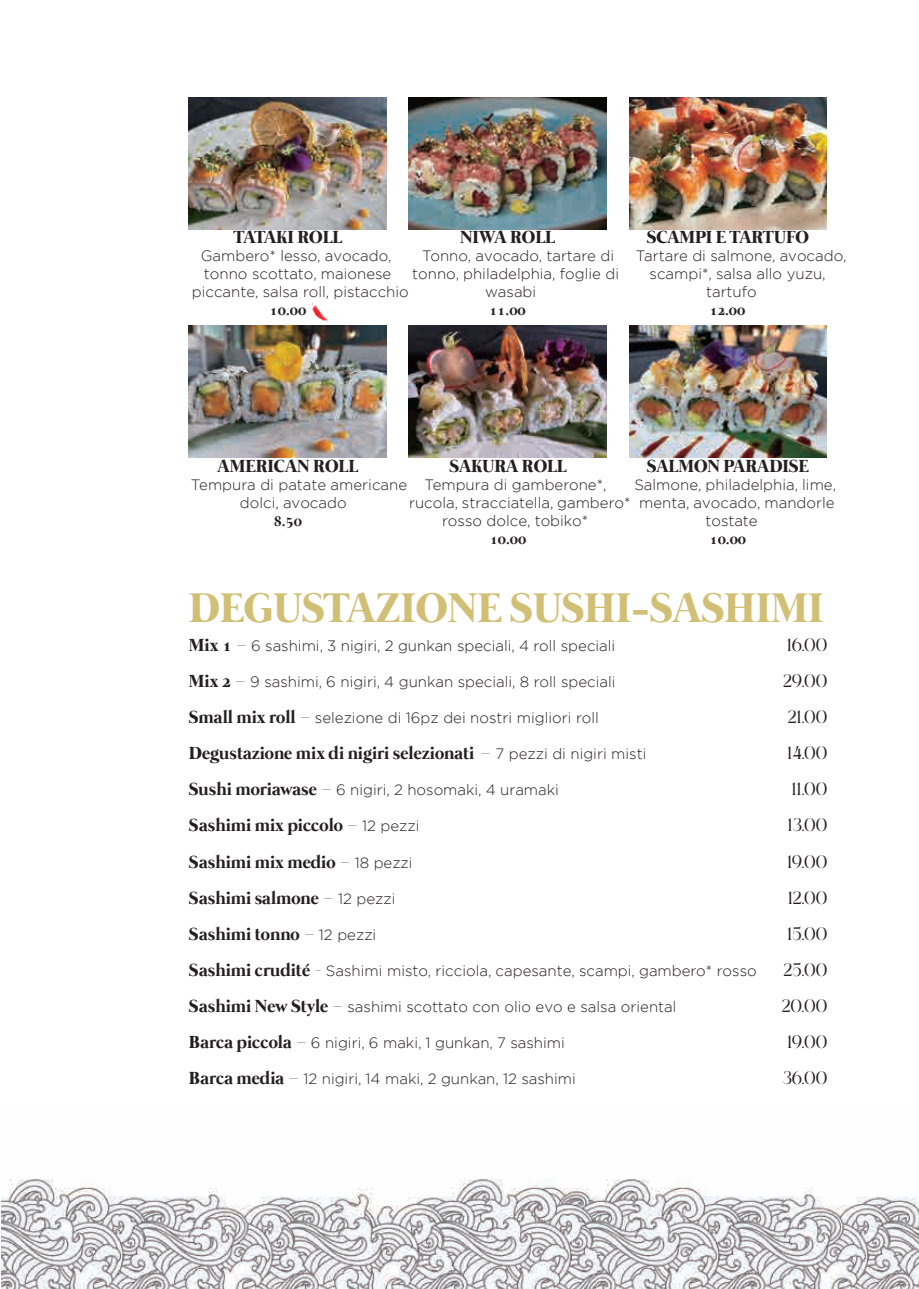
<style>
.page{position:relative;width:919px;height:1289px;background:#fff}
.page>*{position:absolute;margin:0;border:0;box-sizing:border-box;transform-origin:0 0}
.t1{font:700 42.6px "Mermaid";color:#d2bf76}
.t2{font:700 18px/36px "Mermaid";color:#231f20}
.t3{font:18px/36px "Brand";letter-spacing:.035em;color:#231f20;text-align:center}
.t4{font:300 15px/18px "Gotham";color:#231f20;text-align:center}
.t5{font:700 15px "Mermaid";color:#231f20}
.s1{font-family:"Mermaid";font-weight:700;font-size:18px}
.s2{font-family:"Brand";font-weight:400;font-size:18px}
.s3{font-family:"Brand";font-weight:400}
.s4{font-family:"Gotham";font-weight:300;font-size:15px}
</style>
<div class="page">
<img style="left:2px;top:1179px;width:916px;height:109px">
<img style="left:189px;top:98px;width:197px;height:132px">
<img style="left:189px;top:325px;width:197px;height:132px">
<img style="left:408px;top:98px;width:198px;height:132px">
<img style="left:408px;top:325px;width:198px;height:132px">
<img style="left:629px;top:98px;width:197px;height:132px">
<img style="left:629px;top:325px;width:197px;height:132px">
<img style="left:312px;top:304px;width:16px;height:17px">
<p class="t2" style="left:233px;top:221px;width:110px">TATAKI ROLL</p>
<p class="t4" style="left:192px;top:247px;width:218px">Gambero* lesso, avocado, tonno scottato, maionese piccante, salsa roll, pistacchio</p>
<p class="t5" style="left:269px;top:302px;width:38px">10.00</p>
<p class="t2" style="left:460px;top:221px;width:96px">NIWA ROLL</p>
<p class="t4" style="left:422px;top:247px;width:193px">Tonno, avocado, tartare di</p>
<p class="t4" style="left:412px;top:265px;width:208px">tonno, philadelphia, foglie di</p>
<p class="t4" style="left:485px;top:283px;width:53px">wasabi</p>
<p class="t5" style="left:489px;top:302px;width:38px">11.00</p>
<p class="t2" style="left:646px;top:221px;width:164px">SCAMPI E TARTUFO</p>
<p class="t4" style="left:636px;top:247px;width:212px">Tartare di salmone, avocado,</p>
<p class="t4" style="left:649px;top:265px;width:177px">scampi*, salsa allo yuzu,</p>
<p class="t4" style="left:706px;top:283px;width:52px">tartufo</p>
<p class="t5" style="left:709px;top:302px;width:37px">12.00</p>
<p class="t2" style="left:646px;top:449px;width:163px">SALMON PARADISE</p>
<p class="t4" style="left:634px;top:475px;width:203px">Salmone, philadelphia, lime, menta, avocado, mandorle tostate</p>
<p class="t5" style="left:709px;top:530px;width:38px">10.00</p>
<p class="t2" style="left:218px;top:449px;width:142px">AMERICAN ROLL</p>
<p class="t4" style="left:240px;top:475px;width:169px;text-align:left;text-indent:-49px">Tempura di patate americane dolci, avocado</p>
<p class="t5" style="left:274px;top:512px;width:30px">8.50</p>
<p class="t2" style="left:449px;top:449px;width:119px">SAKURA ROLL</p>
<p class="t4" style="left:424px;top:476px;width:184px">Tempura di gamberone*,</p>
<p class="t4" style="left:409px;top:494px;width:223px">rucola, stracciatella, gambero*</p>
<p class="t4" style="left:442px;top:512px;width:147px">rosso dolce, tobiko*</p>
<p class="t5" style="left:489px;top:531px;width:38px">10.00</p>
<h1 class="t1" style="left:189px;top:583px;width:635px">DEGUSTAZIONE SUSHI-SASHIMI</h1>
<p class="t4" style="left:189px;top:637px;width:428px"><span class="s1">Mix 1</span> <span class="s2">—</span> 6 sashimi, 3 nigiri, 2 gunkan speciali, 4 roll speciali</p>
<p class="t4" style="left:189px;top:673px;width:428px"><span class="s1">Mix 2</span> <span class="s2">—</span> 9 sashimi, 6 nigiri, 4 gunkan speciali, 8 roll speciali</p>
<p class="t4" style="left:189px;top:709px;width:411px"><span class="s1">Small mix roll</span> <span class="s2">—</span> selezione di 16pz dei nostri migliori roll</p>
<p class="t2" style="left:189px;top:736px;width:459px">Degustazione mix di nigiri selezionati <span class="s3">—</span> <span class="s4">7 pezzi di nigiri misti</span></p>
<p class="t4" style="left:189px;top:781px;width:371px"><span class="s1">Sushi moriawase</span> <span class="s2">—</span> 6 nigiri, 2 hosomaki, 4 uramaki</p>
<p class="t2" style="left:189px;top:808px;width:232px">Sashimi mix piccolo <span class="s3">—</span> <span class="s4">12 pezzi<br></span>Sashimi mix medio <span class="s3">—</span> <span class="s4">18 pezzi<br></span>Sashimi salmone <span class="s3">—</span> <span class="s4">12 pezzi<br></span>Sashimi tonno <span class="s3">—</span> <span class="s4">12 pezzi</span></p>
<p class="t4" style="left:189px;top:961px;width:569px"><span class="s1">Sashimi crudité</span> <span class="s2">–</span> Sashimi misto, ricciola, capesante, scampi, gambero* rosso</p>
<p class="t4" style="left:189px;top:997px;width:489px"><span class="s1">Sashimi New Style</span> <span class="s2">—</span> sashimi scottato con olio evo e salsa oriental</p>
<p class="t4" style="left:189px;top:1033px;width:377px"><span class="s1">Barca piccola</span> <span class="s2">—</span> 6 nigiri, 6 maki, 1 gunkan, 7 sashimi</p>
<p class="t4" style="left:189px;top:1069px;width:388px"><span class="s1">Barca media</span> <span class="s2">—</span> 12 nigiri, 14 maki, 2 gunkan, 12 sashimi</p>
<p class="t3" style="left:781px;top:627px;width:47px">16.00<br>29.00<br>21.00<br>14.00<br>11.00<br>13.00<br>19.00<br>12.00<br>15.00<br>25.00<br>20.00<br>19.00<br>36.00</p>
</div>
